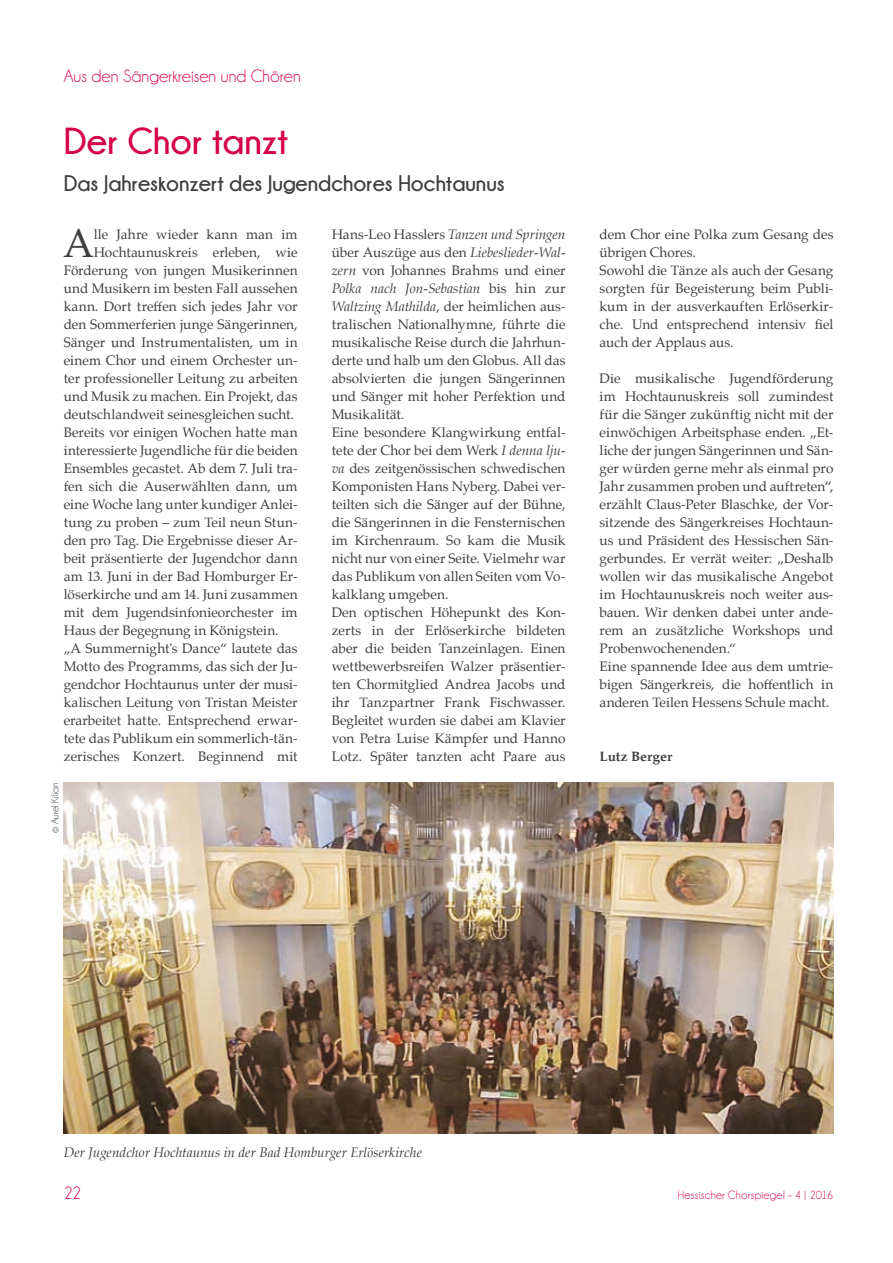
<style>
.page{position:relative;width:893px;height:1263px;background:#fff}
.page>*{position:absolute;margin:0;border:0;box-sizing:border-box;transform-origin:0 0}
.t1{font:39.3px "Palatino";color:#3e3e40}
.t2{font:700 37.5px "Champagne&Limousines";letter-spacing:.005em;color:#d50046}
.t3{font:700 22.5px "Champagne&Limousines";color:#3e3e40}
.t4{font:18px "Champagne&Limousines";letter-spacing:.005em;color:#d50046}
.t5{font:13.5px/18px "Palatino";color:#3e3e40}
.t6{font:italic 13.5px "Palatino";color:#3e3e40}
.t7{font:700 13.5px "Palatino";letter-spacing:.005em;color:#3e3e40}
.t8{font:12px "Champagne&Limousines";letter-spacing:.02em;color:#d50046}
.t9{font:10.5px "Champagne&Limousines";color:#3e3e40}
.s1{font-style:italic}
</style>
<div class="page">
<img style="left:64px;top:782px;width:769px;height:351px">
<h3 class="t4" style="left:64px;top:67px;width:238px">Aus den Sängerkreisen und Chören</h3>
<h2 class="t2" style="left:64px;top:120px;width:226px">Der Chor tanzt</h2>
<h3 class="t3" style="left:64px;top:170px;width:443px">Das Jahreskonzert des Jugendchores Hochtaunus</h3>
<h1 class="t1" style="left:63px;top:211px;width:32px">A</h1>
<p class="t5" style="left:94px;top:225px;width:205px">lle Jahre wieder kann man im</p>
<p class="t5" style="left:332px;top:225px;width:235px">Hans-Leo Hasslers <span class="s1">Tanzen und Springen </span>über Auszüge aus den <span class="s1">Liebeslieder-Wal&shy;zern</span> von Johannes Brahms und einer <span class="s1">Polka nach Jon-Sebastian</span> bis hin zur <span class="s1">Waltzing Mathilda</span>, der heimlichen aus&shy;tralischen Nationalhymne, führte die musikalische Reise durch die Jahrhun&shy;derte und halb um den Globus. All das absolvierten die jungen Sängerinnen und Sänger mit hoher Perfektion und Musikalität.<br>Eine besondere Klangwirkung entfal&shy;tete der Chor bei dem Werk <span class="s1">I denna lju&shy;va</span> des zeitgenössischen schwedischen Komponisten Hans Nyberg. Dabei ver&shy;teilten sich die Sänger auf der Bühne, die Sängerinnen in die Fensternischen im Kirchenraum. So kam die Musik nicht nur von einer Seite. Vielmehr war das Publikum von allen Seiten vom Vo&shy;kalklang umgeben.<br>Den optischen Höhepunkt des Kon&shy;zerts in der Erlöserkirche bildeten aber die beiden Tanzeinlagen. Einen wettbewerbsreifen Walzer präsentier&shy;ten Chormitglied Andrea Jacobs und ihr Tanzpartner Frank Fischwasser.<br>Begleitet wurden sie dabei am Klavier von Petra Luise Kämpfer und Hanno Lotz. Später tanzten acht Paare aus</p>
<p class="t5" style="left:600px;top:225px;width:235px">dem Chor eine Polka zum Gesang des übrigen Chores.<br>Sowohl die Tänze als auch der Gesang sorgten für Begeisterung beim Publi&shy;kum in der ausverkauften Erlöserkir&shy;che. Und entsprechend intensiv fiel auch der Applaus aus.</p>
<p class="t5" style="left:94px;top:243px;width:205px">Hochtaunuskreis erleben, wie</p>
<p class="t5" style="left:64px;top:261px;width:235px">Förderung von jungen Musikerinnen</p>
<p class="t5" style="left:64px;top:279px;width:235px">und Musikern im besten Fall aussehen</p>
<p class="t5" style="left:64px;top:297px;width:235px">kann. Dort treffen sich jedes Jahr vor</p>
<p class="t5" style="left:64px;top:315px;width:235px">den Sommerferien junge Sängerinnen,</p>
<p class="t5" style="left:64px;top:333px;width:235px">Sänger und Instrumentalisten, um in</p>
<p class="t5" style="left:64px;top:351px;width:235px">einem Chor und einem Orchester un-</p>
<p class="t5" style="left:64px;top:369px;width:235px">ter professioneller Leitung zu arbeiten</p>
<p class="t5" style="left:64px;top:387px;width:235px">und Musik zu machen. Ein Projekt, das</p>
<p class="t5" style="left:64px;top:405px;width:232px">deutschlandweit seinesgleichen sucht.</p>
<p class="t5" style="left:64px;top:423px;width:235px">Bereits vor einigen Wochen hatte man</p>
<p class="t5" style="left:64px;top:441px;width:235px">interessierte Jugendliche für die beiden</p>
<p class="t5" style="left:64px;top:459px;width:235px">Ensembles gecastet. Ab dem 7. Juli tra-</p>
<p class="t5" style="left:64px;top:477px;width:235px">fen sich die Auserwählten dann, um</p>
<p class="t5" style="left:64px;top:495px;width:235px">eine Woche lang unter kundiger Anlei-</p>
<p class="t5" style="left:64px;top:513px;width:235px">tung zu proben – zum Teil neun Stun-</p>
<p class="t5" style="left:64px;top:531px;width:235px">den pro Tag. Die Ergebnisse dieser Ar-</p>
<p class="t5" style="left:64px;top:549px;width:235px">beit präsentierte der Jugendchor dann</p>
<p class="t5" style="left:64px;top:567px;width:235px">am 13. Juni in der Bad Homburger Er-</p>
<p class="t5" style="left:64px;top:585px;width:235px">löserkirche und am 14. Juni zusammen</p>
<p class="t5" style="left:64px;top:603px;width:235px">mit dem Jugendsinfonieorchester im</p>
<p class="t5" style="left:64px;top:621px;width:216px">Haus der Begegnung in Königstein.</p>
<p class="t5" style="left:64px;top:639px;width:235px">„A Summernight's Dance“ lautete das</p>
<p class="t5" style="left:64px;top:657px;width:235px">Motto des Programms, das sich der Ju-</p>
<p class="t5" style="left:64px;top:675px;width:235px">gendchor Hochtaunus unter der musi-</p>
<p class="t5" style="left:64px;top:693px;width:235px">kalischen Leitung von Tristan Meister</p>
<p class="t5" style="left:64px;top:711px;width:235px">erarbeitet hatte. Entsprechend erwar-</p>
<p class="t5" style="left:64px;top:729px;width:235px">tete das Publikum ein sommerlich-tän-</p>
<p class="t5" style="left:64px;top:747px;width:235px">zerisches Konzert. Beginnend mit</p>
<p class="t5" style="left:600px;top:369px;width:235px">Die musikalische Jugendförderung im Hochtaunuskreis soll zumindest für die Sänger zukünftig nicht mit der einwöchigen Arbeitsphase enden. „Et&shy;liche der jungen Sängerinnen und Sän&shy;ger würden gerne mehr als einmal pro Jahr zusammen proben und auftreten“, erzählt Claus-Peter Blaschke, der Vor&shy;sitzende des Sängerkreises Hochtaun&shy;us und Präsident des Hessischen Sän&shy;gerbundes. Er verrät weiter: „Deshalb wollen wir das musikalische Angebot im Hochtaunuskreis noch weiter aus&shy;bauen. Wir denken dabei unter ande&shy;rem an zusätzliche Workshops und Probenwochenenden.“<br>Eine spannende Idee aus dem umtrie&shy;bigen Sängerkreis, die hoffentlich in anderen Teilen Hessens Schule macht.</p>
<p class="t7" style="left:600px;top:745px;width:74px">Lutz Berger</p>
<p class="t9" style="left:50px;top:833px;width:52px;rotate:-90deg">© Aurel Kilian</p>
<p class="t6" style="left:64px;top:1141px;width:360px">Der Jugendchor Hochtaunus in der Bad Homburger Erlöserkirche</p>
<h3 class="t4" style="left:64px;top:1184px;width:19px">22</h3>
<p class="t8" style="left:678px;top:1189px;width:157px">Hessischer Chorspiegel – 4 | 2016</p>
</div>
